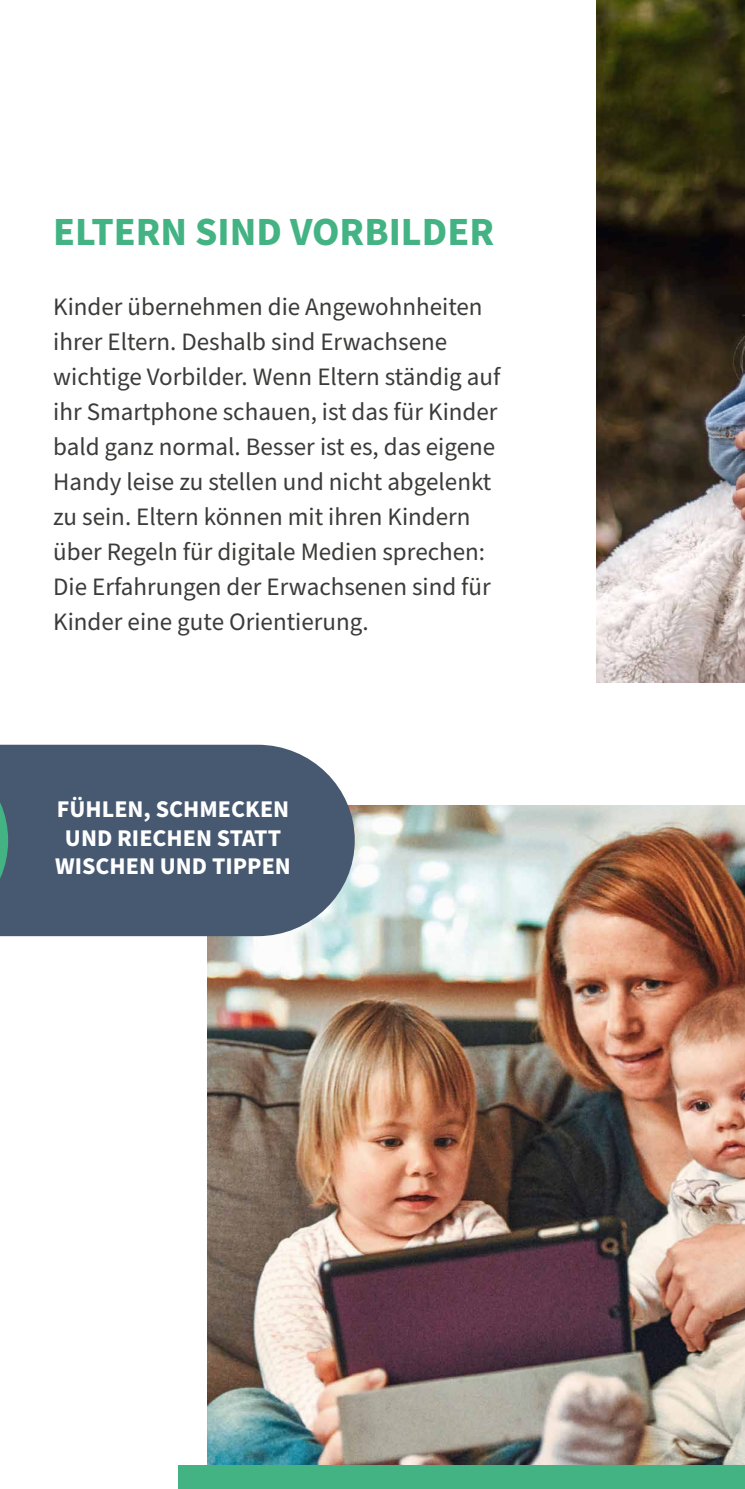
<style>
.page{position:relative;width:745px;height:1489px;background:#fff}
.page>*{position:absolute;margin:0;border:0;box-sizing:border-box;transform-origin:0 0}
.t1{font:700 40px "Source Sans Pro";color:#43b384}
.t2{font:25px/35px "Source Sans Pro";color:#3b3b3a}
.t3{font:700 24px/28.8px "Source Sans Pro";color:#fff;text-align:center}
</style>
<div class="page">
<img style="left:596px;top:0;width:148px;height:682px">
<img style="left:208px;top:805px;width:536px;height:659px">
<div style="left:178px;top:1464px;width:566px;height:24px;background:#43b384"></div>
<div style="left:8px;top:744px;width:346px;height:192px;background:#465971"></div>
<svg style="left:0;top:744px;width:8px;height:192px;background:#457276"></svg>
<h2 class="t1" style="left:53px;top:205px;width:442px">ELTERN SIND VORBILDER</h2>
<p class="t2" style="left:53px;top:290px;width:448px">Kinder übernehmen die Angewohnheiten ihrer Eltern. Deshalb sind Erwachsene wichtige Vorbilder. Wenn Eltern ständig auf ihr Smartphone schauen, ist das für Kinder bald ganz normal. Besser ist es, das eigene Handy leise zu stellen und nicht abgelenkt zu sein. Eltern können mit ihren Kindern über Regeln für digitale Medien sprechen:<br>Die Erfahrungen der Erwachsenen sind für Kinder eine gute Orientierung.</p>
<p class="t3" style="left:55px;top:795px;width:237px">FÜHLEN, SCHMECKEN<br>UND RIECHEN STATT<br>WISCHEN UND TIPPEN</p>
</div>
